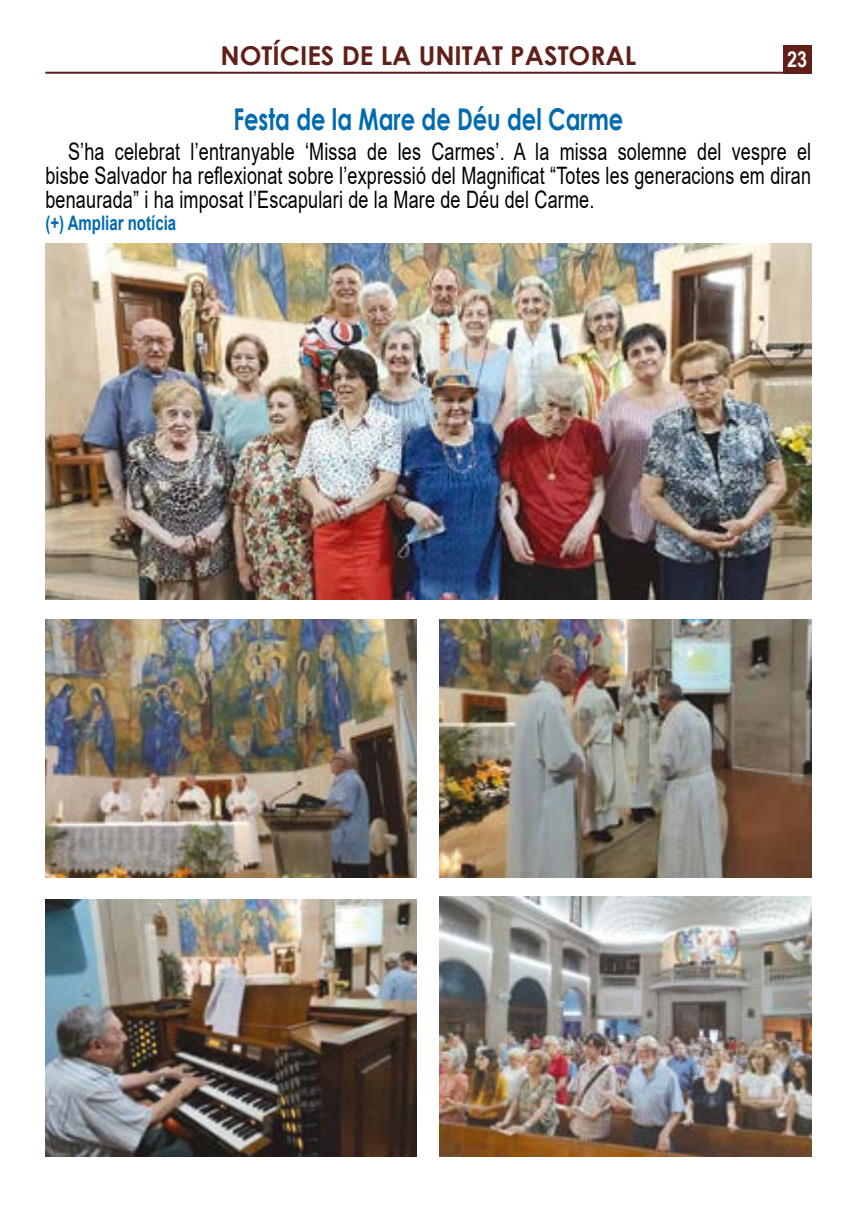
<style>
.page{position:relative;width:868px;height:1208px;background:#fff}
.page>*{position:absolute;margin:0;border:0;box-sizing:border-box;transform-origin:0 0}
.t1{font:700 30px "Century Gothic";color:#006bb0;scale:.75 1}
.t2{font:700 26px "Century Gothic";color:#601f19}
.t3{font:24px/24px "Arial";letter-spacing:.01em;color:#000;text-align:justify;scale:.75 1}
.t4{font:700 22px "Arial Narrow";color:#fff}
.t5{font:700 20px "Arial";color:#006bb0;scale:.75 1}
</style>
<div class="page">
<img style="left:45px;top:244px;width:766px;height:355px">
<img style="left:439px;top:896px;width:372px;height:261px">
<img style="left:45px;top:619px;width:372px;height:258px">
<img style="left:45px;top:900px;width:372px;height:256px">
<img style="left:439px;top:619px;width:372px;height:258px">
<hr style="left:45px;top:72px;width:766px;height:2px;background:#601f19">
<div style="left:782px;top:45px;width:29px;height:29px;background:#601f19"></div>
<p class="t2" style="left:220px;top:36px;width:417px">NOTÍCIES DE LA UNITAT PASTORAL</p>
<p class="t4" style="left:787px;top:43px;width:22px">23</p>
<p class="t1" style="left:233px;top:97px;width:521px">Festa de la Mare de Déu del Carme</p>
<p class="t3" style="left:45px;top:139px;width:1022px;text-indent:23px">S’ha celebrat l’entranyable ‘Missa de les Carmes’. A la missa solemne del vespre el bisbe Salvador ha reflexionat sobre l’expressió del Magnificat “Totes les generacions em diran benaurada” i ha imposat l’Escapulari de la Mare de Déu del Carme.</p>
<p class="t5" style="left:45px;top:209px;width:176px">(+) Ampliar notícia</p>
</div>
